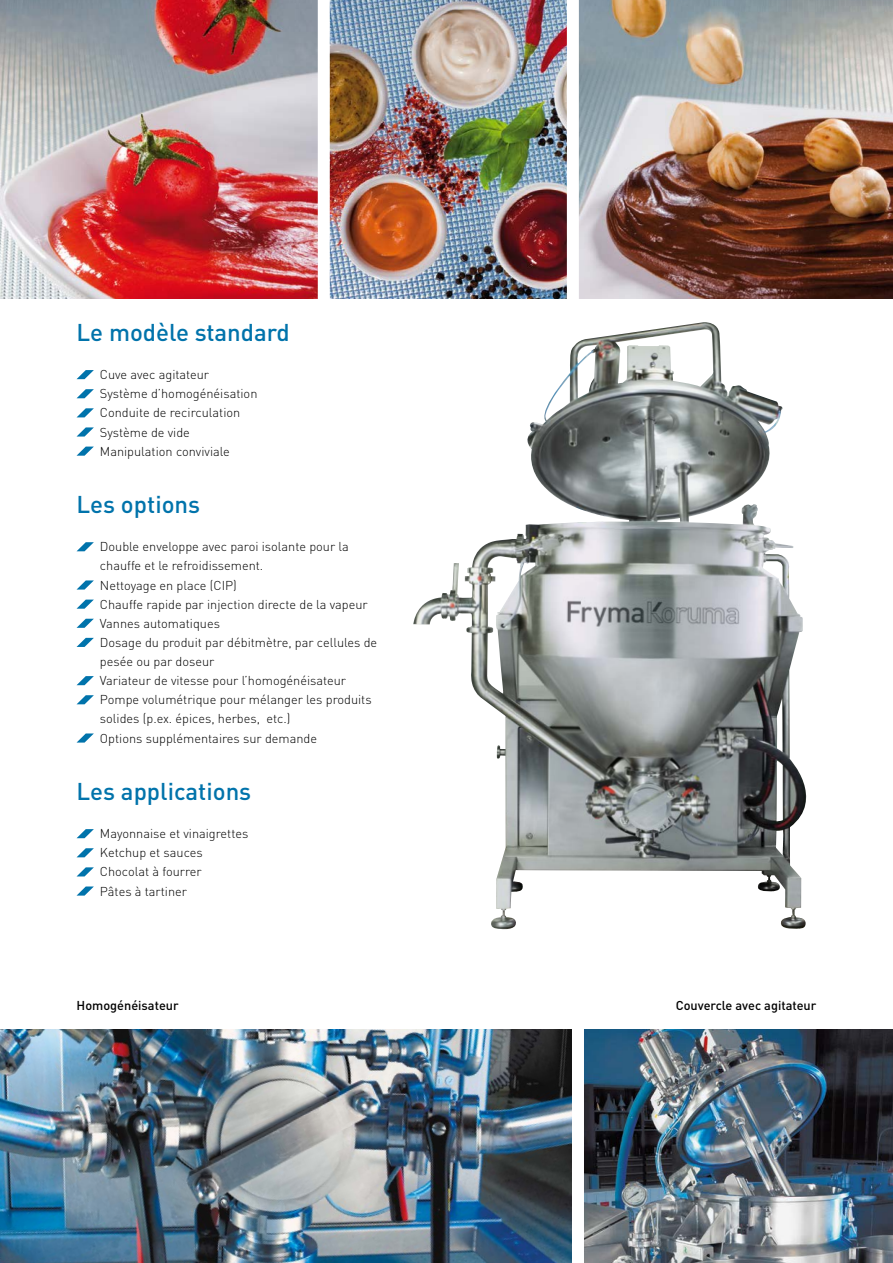
<style>
.page{position:relative;width:893px;height:1263px;background:#fff}
.page>*{position:absolute;margin:0;border:0;box-sizing:border-box;transform-origin:0 0}
.t1{font:500 24px "DIN";color:#0073ab}
.t2{font:300 12.75px/19.2px "DIN";color:#000}
.t3{font:500 12.75px "DIN";color:#000}
</style>
<div class="page">
<img style="left:0;top:0;width:318px;height:298px">
<img style="left:330px;top:0;width:563px;height:298px">
<div style="left:567px;top:0;width:12px;height:316px;background:#fff"></div>
<svg style="left:77px;top:370px;width:17px;height:9px"></svg>
<svg style="left:77px;top:389px;width:17px;height:9px"></svg>
<svg style="left:77px;top:408px;width:17px;height:9px"></svg>
<svg style="left:77px;top:427px;width:17px;height:10px"></svg>
<svg style="left:77px;top:447px;width:17px;height:9px"></svg>
<svg style="left:77px;top:542px;width:17px;height:9px"></svg>
<svg style="left:77px;top:580px;width:17px;height:10px"></svg>
<svg style="left:77px;top:600px;width:17px;height:9px"></svg>
<svg style="left:77px;top:619px;width:17px;height:9px"></svg>
<svg style="left:77px;top:638px;width:17px;height:9px"></svg>
<svg style="left:77px;top:676px;width:17px;height:9px"></svg>
<svg style="left:77px;top:695px;width:17px;height:9px"></svg>
<svg style="left:77px;top:733px;width:17px;height:10px"></svg>
<svg style="left:77px;top:829px;width:17px;height:9px"></svg>
<svg style="left:77px;top:848px;width:17px;height:9px"></svg>
<svg style="left:77px;top:867px;width:17px;height:9px"></svg>
<svg style="left:77px;top:886px;width:17px;height:10px"></svg>
<img style="left:413px;top:322px;width:394px;height:608px">
<img style="left:0;top:1029px;width:893px;height:234px">
<div style="left:572px;top:1004px;width:12px;height:259px;background:#fff"></div>
<h1 class="t1" style="left:77px;top:317px;width:215px">Le modèle standard</h1>
<p class="t2" style="left:100px;top:365px;width:159px">Cuve avec agitateur<br>Système d’homogénéisation<br>Conduite de recirculation<br>Système de vide<br>Manipulation conviviale</p>
<h1 class="t1" style="left:77px;top:489px;width:125px">Les options</h1>
<p class="t2" style="left:100px;top:537px;width:279px">Double enveloppe avec paroi isolante pour la chauffe et le refroidissement.<br>Nettoyage en place (CIP)<br>Chauffe rapide par injection directe de la vapeur Vannes automatiques<br>Dosage du produit par débitmètre, par cellules de pesée ou par doseur<br>Variateur de vitesse pour l’homogénéisateur Pompe volumétrique pour mélanger les produits solides (p.ex. épices, herbes, etc.)<br>Options supplémentaires sur demande</p>
<h1 class="t1" style="left:77px;top:776px;width:176px">Les applications</h1>
<p class="t2" style="left:100px;top:824px;width:150px">Mayonnaise et vinaigrettes<br>Ketchup et sauces<br>Chocolat à fourrer<br>Pâtes à tartiner</p>
<p class="t3" style="left:77px;top:998px;width:104px">Homogénéisateur</p>
<p class="t3" style="left:676px;top:998px;width:142px">Couvercle avec agitateur</p>
</div>
